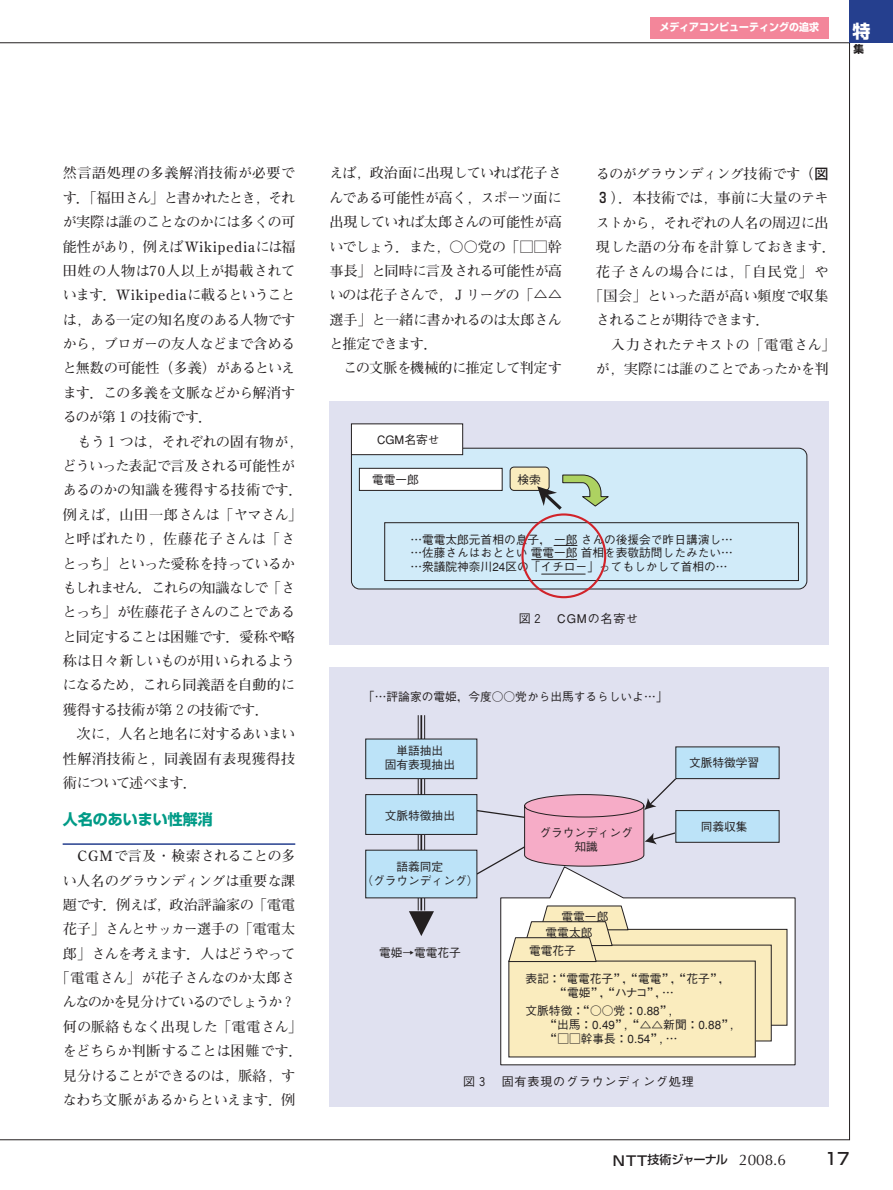
<style>
.page{position:relative;width:893px;height:1190px;background:#fff}
.page>*{position:absolute;margin:0;border:0;box-sizing:border-box;transform-origin:0 0}
.t1{font:700 18px "Shin Go";color:#fff}
.t2{font:500 16.5px "Shin Go";color:#231f20}
.t3{font:700 15px "Shin Go";color:#009b87}
.t4{font:700 14.1px/24.3px "Futo Min A101";letter-spacing:-.045em;color:#231f20;text-align:justify}
.t5{font:700 14.1px "Futo Min A101";color:#231f20}
.t6{font:700 14.1px "Futo Min A101";letter-spacing:-.105em;color:#231f20}
.t7{font:700 14.1px "Futo Min A101";letter-spacing:-.07em;color:#231f20}
.t8{font:700 14.1px "Futo Min A101";letter-spacing:.04em;color:#231f20}
.t9{font:700 14.1px "Futo Min A101";letter-spacing:-.065em;color:#231f20}
.t10{font:700 14.1px "Futo Min A101";letter-spacing:.02em;color:#231f20}
.t11{font:700 14.1px "Futo Min A101";letter-spacing:.095em;color:#231f20}
.t12{font:700 14.1px "Futo Min A101";letter-spacing:-.075em;color:#231f20}
.t13{font:500 12px "Gothic BBB";letter-spacing:.07em;color:#231f20}
.t14{font:500 12px "Shin Go";letter-spacing:-.075em;color:#231f20}
.t15{font:500 11.7px/14px "Gothic BBB";color:#231f20;text-align:center}
.t16{font:700 10.5px "Shin Go";color:#fff;scale:.95 1}
.t17{font:700 10.5px "Shin Go";color:#231f20}
.s1{font-family:"Shin Go";font-weight:500}
.s2{font-size:13.5px}
.s3{font-family:"Optima";font-weight:400;font-size:15.3px}
</style>
<div class="page">
<div style="left:849px;top:0;width:43px;height:43px;background:#253f8e"></div>
<hr style="left:63px;top:843px;width:232px;height:1px;background:#253f8e">
<div style="left:650px;top:17px;width:178px;height:21px;background:#f3869a"></div>
<div style="left:329px;top:401px;width:499px;height:243px;background:#e0e1f0"></div>
<div style="left:351px;top:448px;width:456px;height:141px;background:#d1ebf9;border:1px solid #231f20;border-radius:8px"></div>
<div style="left:351px;top:424px;width:111px;height:30px;background:#fff"></div>
<div style="left:351px;top:423px;width:112px;height:32px;border:1px solid #231f20"></div>
<div style="left:359px;top:468px;width:143px;height:22px;background:#fff"></div>
<div style="left:359px;top:468px;width:143px;height:23px;border:1px solid #231f20"></div>
<div style="left:510px;top:467px;width:39px;height:23px;background:#faecbe;border-radius:4px"></div>
<div style="left:510px;top:467px;width:39px;height:24px;border:1px solid #231f20;border-radius:4px"></div>
<svg style="left:537px;top:474px;width:72px;height:36px"></svg>
<div style="left:384px;top:522px;width:414px;height:59px;border:1px solid #231f20"></div>
<div style="left:521px;top:513px;width:85px;height:85px;border:2px solid #d1232a;border-radius:50%"></div>
<svg style="left:554px;top:545px;width:23px;height:1px"></svg>
<hr style="left:531px;top:559px;width:45px;height:1px;background:#231f20">
<hr style="left:541px;top:574px;width:44px;height:1px;background:#231f20">
<div style="left:329px;top:668px;width:499px;height:438px;background:#e0e1f0"></div>
<svg style="left:500px;top:875px;width:295px;height:190px"></svg>
<div style="left:540px;top:929px;width:247px;height:96px;background:#faecbe"></div>
<div style="left:540px;top:929px;width:247px;height:96px;border:1px solid #231f20"></div>
<hr style="left:424px;top:715px;width:1px;height:195px;background:#231f20">
<hr style="left:418px;top:715px;width:1px;height:195px;background:#231f20">
<svg style="left:409px;top:911px;width:25px;height:25px"></svg>
<hr style="left:420px;top:715px;width:2px;height:195px;background:#231f20">
<div style="left:366px;top:739px;width:111px;height:39px;background:#bce3f8"></div>
<div style="left:365px;top:739px;width:112px;height:40px;border:1px solid #231f20"></div>
<div style="left:366px;top:850px;width:111px;height:48px;background:#bce3f8"></div>
<div style="left:366px;top:794px;width:111px;height:40px;background:#bce3f8"></div>
<div style="left:365px;top:794px;width:112px;height:40px;border:1px solid #231f20"></div>
<div style="left:675px;top:810px;width:104px;height:32px;background:#bce3f8"></div>
<div style="left:675px;top:810px;width:104px;height:32px;border:1px solid #231f20"></div>
<div style="left:675px;top:747px;width:104px;height:31px;background:#bce3f8"></div>
<div style="left:675px;top:746px;width:104px;height:33px;border:1px solid #231f20"></div>
<svg style="left:475px;top:774px;width:225px;height:101px"></svg>
<div style="left:524px;top:945px;width:247px;height:96px;background:#faecbe"></div>
<div style="left:509px;top:961px;width:246px;height:96px;background:#faecbe"></div>
<svg style="left:508px;top:905px;width:120px;height:57px"></svg>
<p class="t16" style="left:659px;top:24px;width:169px">メディアコンピューティングの追求</p>
<p class="t1" style="left:852px;top:25px;width:19px">特</p>
<p class="t17" style="left:853px;top:45px;width:12px">集</p>
<p class="t4" style="left:63px;top:163px;width:234px">然言語処理の多義解消技術が必要です．「福田さん」と書かれたとき，それが実際は誰のことなのかには多くの可能性があり，例えばWikipediaには福田姓の人物は70人以上が掲載されています．Wikipediaに載るということは，ある一定の知名度のある人物ですから，ブロガーの友人などまで含めると無数の可能性（多義）があるといえます．この多義を文脈などから解消するのが第１の技術です．</p>
<p class="t4" style="left:63px;top:431px;width:241px;text-align:left;text-indent:15px">もう１つは，それぞれの固有物が，どういった表記で言及される可能性があるのかの知識を獲得する技術です．例えば，山田一郎さんは「ヤマさん」と呼ばれたり，佐藤花子さんは「さとっち」といった愛称を持っているかもしれません．これらの知識なしで「さとっち」が佐藤花子さんのことであると同定することは困難です．愛称や略称は日々新しいものが用いられるようになるため，これら同義語を自動的に獲得する技術が第２の技術です．</p>
<p class="t4" style="left:63px;top:723px;width:234px;text-indent:14px">次に，人名と地名に対するあいまい性解消技術と，同義固有表現獲得技術について述べます．</p>
<p class="t3" style="left:63px;top:813px;width:152px">人名のあいまい性解消</p>
<p class="t4" style="left:77px;top:845px;width:219px">CGMで言及・検索されることの多</p>
<p class="t4" style="left:63px;top:870px;width:234px">い人名のグラウンディングは重要な課</p>
<p class="t5" style="left:63px;top:899px;width:234px">題です．例えば，政治評論家の「電電</p>
<p class="t7" style="left:63px;top:924px;width:234px">花子」さんとサッカー選手の「電電太</p>
<p class="t4" style="left:63px;top:943px;width:234px">郎」さんを考えます．人はどうやって</p>
<p class="t4" style="left:56px;top:967px;width:241px">「電電さん」が花子さんなのか太郎さ</p>
<p class="t6" style="left:63px;top:997px;width:234px">んなのかを見分けているのでしょうか？</p>
<p class="t8" style="left:63px;top:1021px;width:241px">何の脈絡もなく出現した「電電さん」</p>
<p class="t4" style="left:63px;top:1040px;width:241px">をどちらか判断することは困難です．</p>
<p class="t9" style="left:63px;top:1070px;width:234px">見分けることができるのは，脈絡，す</p>
<p class="t4" style="left:63px;top:1089px;width:234px">なわち文脈があるからといえます．例</p>
<p class="t4" style="left:329px;top:163px;width:234px">えば，政治面に出現していれば花子さんである可能性が高く，スポーツ面に出現していれば太郎さんの可能性が高いでしょう．また，○○党の「□□幹事長」と同時に言及される可能性が高いのは花子さんで，Ｊリーグの「△△選手」と一緒に書かれるのは太郎さんと推定できます．</p>
<p class="t5" style="left:343px;top:363px;width:220px">この文脈を機械的に推定して判定す</p>
<p class="t15" style="left:377px;top:434px;width:64px">CGM名寄せ</p>
<p class="t15" style="left:372px;top:474px;width:48px">電電一郎</p>
<p class="t15" style="left:517px;top:474px;width:25px">検索</p>
<p class="t4" style="left:596px;top:163px;width:234px">るのがグラウンディング技術です（<span class="s1">図</span></p>
<p class="t10" style="left:596px;top:193px;width:234px"><span class="s1">３</span>）．本技術では，事前に大量のテキ</p>
<p class="t4" style="left:596px;top:212px;width:234px">ストから，それぞれの人名の周辺に出</p>
<p class="t4" style="left:596px;top:237px;width:241px">現した語の分布を計算しておきます．</p>
<p class="t11" style="left:596px;top:266px;width:234px">花子さんの場合には，「自民党」や</p>
<p class="t4" style="left:589px;top:285px;width:241px">「国会」といった語が高い頻度で収集</p>
<p class="t12" style="left:596px;top:315px;width:175px">されることが期待できます．</p>
<p class="t4" style="left:611px;top:334px;width:226px">入力されたテキストの「電電さん」</p>
<p class="t4" style="left:596px;top:358px;width:234px">が，実際には誰のことであったかを判</p>
<p class="t15" style="left:410px;top:534px;width:324px;text-align:justify">…電電太郎元首相の息子， 一郎 さんの後援会で昨日講演し… …佐藤さんはおととい 電電一郎 首相を表敬訪問したみたい… …衆議院神奈川24区の「イチロー」ってもしかして首相の…</p>
<p class="t13" style="left:518px;top:613px;width:121px">図２　CGMの名寄せ</p>
<p class="t15" style="left:363px;top:691px;width:306px">「…評論家の電姫，今度○○党から出馬するらしいよ…」</p>
<p class="t15" style="left:385px;top:745px;width:72px">単語抽出<br>固有表現抽出</p>
<p class="t15" style="left:385px;top:809px;width:72px">文脈特徴抽出</p>
<p class="t15" style="left:361px;top:861px;width:118px">語義同定<br>（グラウンディング）</p>
<p class="t15" style="left:379px;top:947px;width:83px">電姫→電電花子</p>
<p class="t15" style="left:539px;top:827px;width:95px">グラウンディング知識</p>
<p class="t15" style="left:561px;top:911px;width:48px">電電一郎</p>
<p class="t15" style="left:545px;top:927px;width:48px">電電太郎</p>
<p class="t15" style="left:529px;top:945px;width:48px">電電花子</p>
<p class="t15" style="left:689px;top:757px;width:72px">文脈特徴学習</p>
<p class="t15" style="left:700px;top:820px;width:48px">同義収集</p>
<p class="t15" style="left:555px;top:973px;width:177px;text-align:left;text-indent:-29px">表記：“電電花子”，“電電”，“花子”，“電姫”，“ハナコ”，…</p>
<p class="t15" style="left:545px;top:1005px;width:190px;text-align:left;text-indent:-20px">文脈特徴：“○○党：0.88”,<br>“出馬：0.49”, “△△新聞：0.88”, “□□幹事長：0.54”, …</p>
<p class="t13" style="left:463px;top:1076px;width:232px">図３　固有表現のグラウンディング処理</p>
<p class="t14" style="left:612px;top:1155px;width:175px"><span class="s2">NTT</span>技術ジャーナル <span class="s3">2008.6</span></p>
<p class="t2" style="left:824px;top:1153px;width:27px">17</p>
</div>
